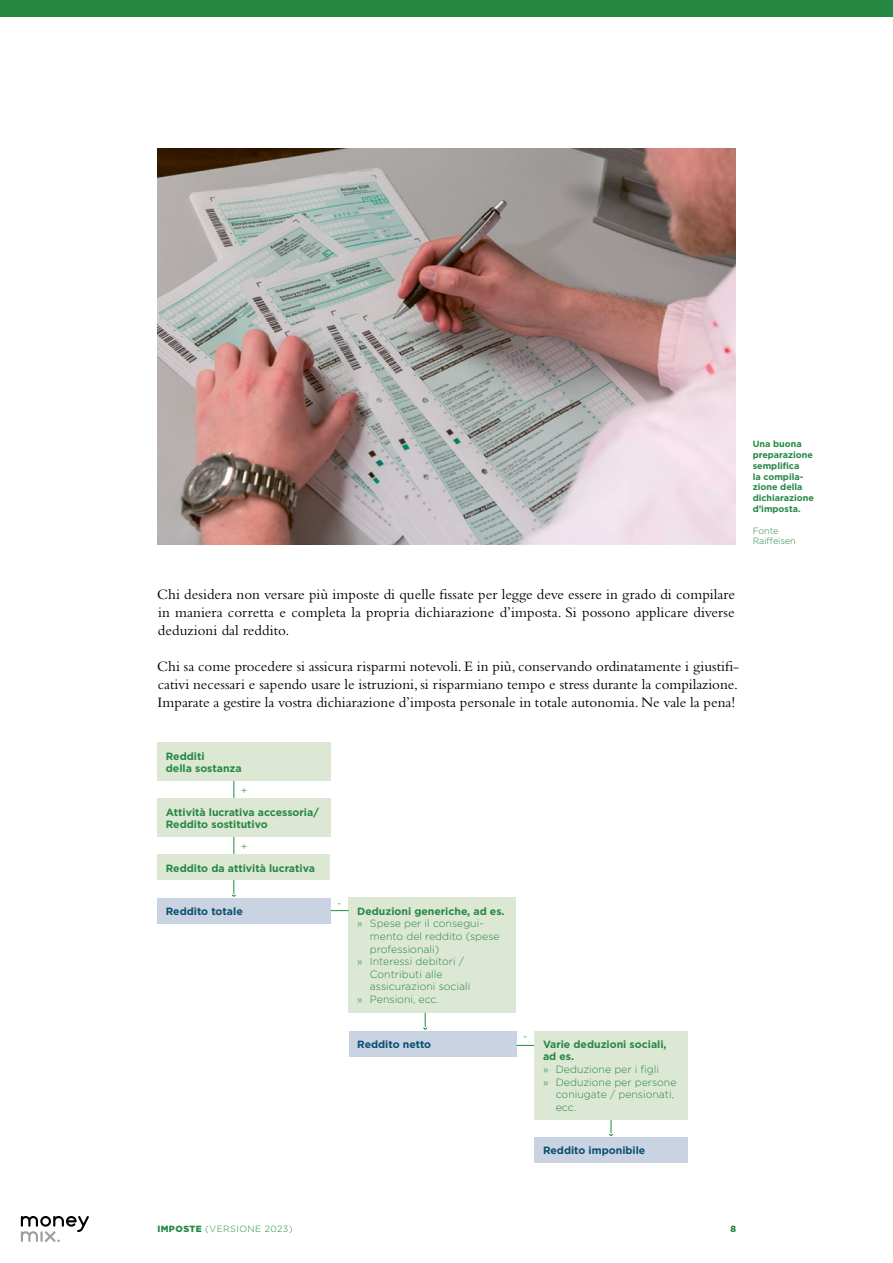
<style>
.page{position:relative;width:893px;height:1263px;background:#fff}
.page>*{position:absolute;margin:0;border:0;box-sizing:border-box;transform-origin:0 0}
.t1{font:15px/18px "Bembo Std";color:#000;text-align:justify}
.t2{font:300 10.5px "Gotham";color:#258843}
.t3{font:700 10.5px/12.6px "Gotham";color:#258843}
.t4{font:700 10.5px "Gotham";color:#0b4e70}
.t5{font:700 9px/10.8px "Gotham";color:#258843}
.t6{font:300 9px "Gotham";letter-spacing:.05em;color:#258843}
.t7{font:300 9px/10.8px "Gotham";color:#258843}
.t8{font:900 9px "Gotham";color:#258843}
.s1{font-weight:900}
</style>
<div class="page">
<div style="left:0;top:0;width:893px;height:17px;background:#258843"></div>
<svg style="left:21px;top:1216px;width:68px;height:26px"></svg>
<img style="left:157px;top:149px;width:579px;height:396px">
<div style="left:157px;top:743px;width:174px;height:38px;background:#dde8d4"></div>
<div style="left:157px;top:898px;width:174px;height:25px;background:#c9d3e2"></div>
<div style="left:349px;top:898px;width:167px;height:115px;background:#dde8d4"></div>
<div style="left:349px;top:1031px;width:168px;height:25px;background:#c9d3e2"></div>
<div style="left:534px;top:1137px;width:154px;height:25px;background:#c9d3e2"></div>
<hr style="left:233px;top:781px;width:1px;height:74px;background:#258843">
<svg style="left:232px;top:880px;width:4px;height:17px"></svg>
<svg style="left:609px;top:1119px;width:4px;height:17px"></svg>
<svg style="left:331px;top:910px;width:18px;height:1px"></svg>
<svg style="left:517px;top:1045px;width:17px;height:1px"></svg>
<svg style="left:423px;top:1013px;width:4px;height:17px"></svg>
<div style="left:157px;top:799px;width:174px;height:38px;background:#dde8d4"></div>
<div style="left:157px;top:855px;width:173px;height:25px;background:#dde8d4"></div>
<div style="left:534px;top:1031px;width:154px;height:88px;background:#dde8d4"></div>
<p class="t5" style="left:753px;top:439px;width:63px">Una buona preparazione semplifica<br>la compila&shy;zione della dichiarazione d’imposta.</p>
<p class="t7" style="left:753px;top:525px;width:45px">Fonte<br>Raiffeisen</p>
<p class="t1" style="left:157px;top:585px;width:579px">Chi desidera non versare più imposte di quelle fissate per legge deve essere in grado di compilare in maniera corretta e completa la propria dichiarazione d’imposta. Si possono applicare diverse deduzioni dal reddito.</p>
<p class="t1" style="left:157px;top:657px;width:583px">Chi sa come procedere si assicura risparmi notevoli. E in più, conservando ordinatamente i giustifi&shy;cativi necessari e sapendo usare le istruzioni, si risparmiano tempo e stress durante la compilazione.<br>Imparate a gestire la vostra dichiarazione d’imposta personale in totale autonomia. Ne vale la pena!</p>
<p class="t3" style="left:166px;top:750px;width:77px">Redditi<br>della sostanza</p>
<p class="t2" style="left:241px;top:784px;width:8px">+</p>
<p class="t3" style="left:166px;top:806px;width:155px">Attività lucrativa accessoria/<br>Reddito sostitutivo</p>
<p class="t3" style="left:166px;top:861px;width:151px">Reddito da attività lucrativa</p>
<p class="t2" style="left:241px;top:839px;width:8px">+</p>
<p class="t2" style="left:337px;top:897px;width:6px">-</p>
<p class="t4" style="left:166px;top:904px;width:78px">Reddito totale</p>
<p class="t3" style="left:357px;top:905px;width:149px">Deduzioni generiche, ad es.</p>
<p class="t2" style="left:357px;top:917px;width:128px">» Spese per il consegui-</p>
<p class="t2" style="left:370px;top:930px;width:131px">mento del reddito (spese</p>
<p class="t2" style="left:370px;top:942px;width:71px">professionali)</p>
<p class="t2" style="left:357px;top:955px;width:108px">» Interessi debitori /</p>
<p class="t2" style="left:370px;top:967px;width:74px">Contributi alle</p>
<p class="t2" style="left:370px;top:980px;width:102px">assicurazioni sociali</p>
<p class="t2" style="left:357px;top:993px;width:83px">» Pensioni, ecc.</p>
<p class="t4" style="left:357px;top:1037px;width:76px">Reddito netto</p>
<p class="t2" style="left:523px;top:1030px;width:6px">-</p>
<p class="t3" style="left:543px;top:1038px;width:125px">Varie deduzioni sociali, ad es.</p>
<p class="t2" style="left:543px;top:1063px;width:118px">» Deduzione per i figli</p>
<p class="t2" style="left:543px;top:1075px;width:135px">» Deduzione per persone</p>
<p class="t2" style="left:556px;top:1088px;width:120px">coniugate / pensionati,</p>
<p class="t2" style="left:556px;top:1100px;width:22px">ecc.</p>
<p class="t4" style="left:543px;top:1143px;width:104px">Reddito imponibile</p>
<p class="t6" style="left:157px;top:1223px;width:137px"><span class="s1">IMPOSTE</span> (VERSIONE 2023)</p>
<p class="t8" style="left:731px;top:1223px;width:7px">8</p>
</div>
